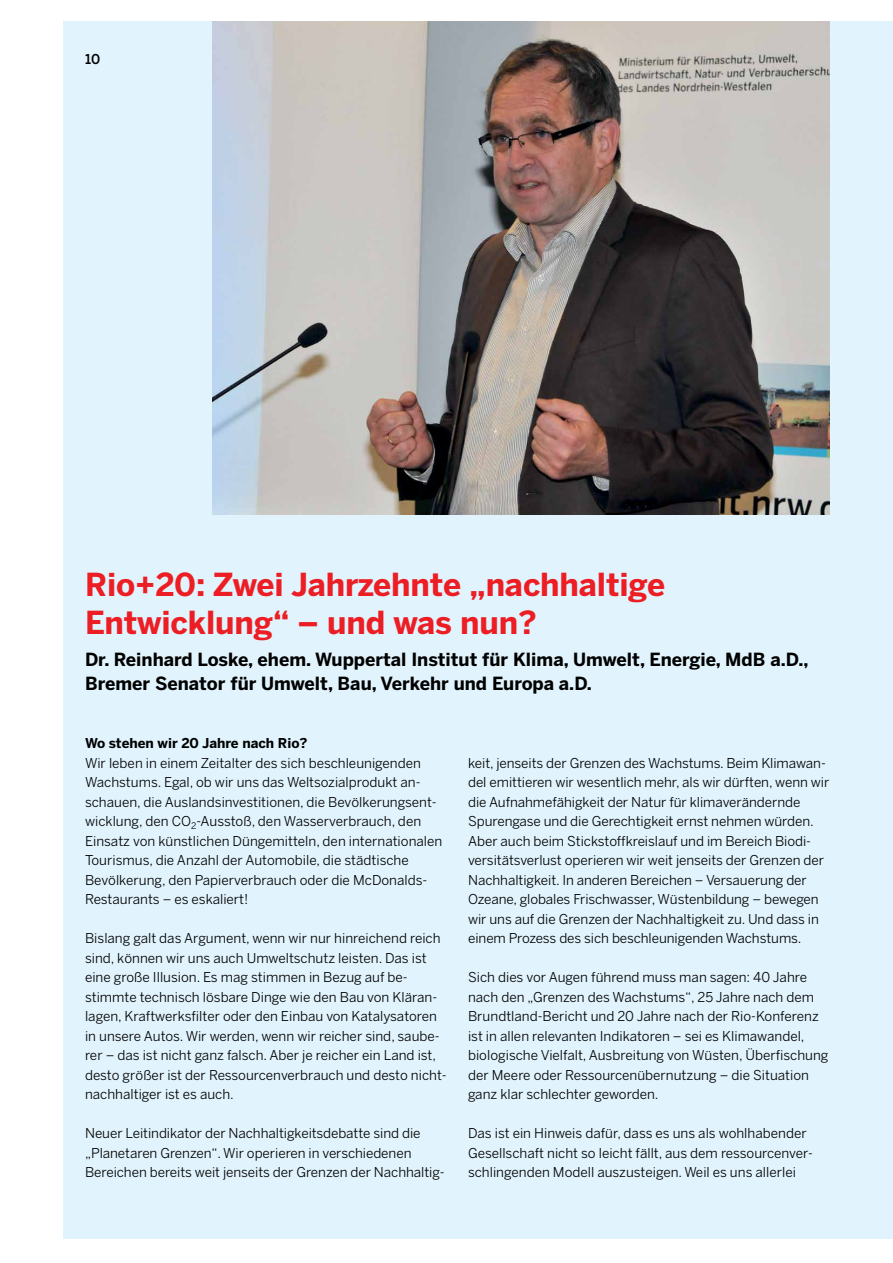
<style>
.page{position:relative;width:893px;height:1263px;background:#fff}
.page>*{position:absolute;margin:0;border:0;box-sizing:border-box;transform-origin:0 0}
.Head{font:700 31.5px/37.5px "Benton Sans";letter-spacing:-.005em;color:#ed1d24}
.Fliesstext_12_16_fet{font:700 18px/24px "Benton Sans";color:#000}
.Fliesstext_Benton_Bo{font:13.5px/19.5px "Benton Sans";letter-spacing:-.005em;color:#000}
.Fliesstext_fett{font:700 13.5px "Benton Sans";color:#000}
.t1{font:500 13.5px "Benton Sans";color:#000}
</style>
<div class="page">
<div style="left:64px;top:21px;width:829px;height:1218px;background:#e1f4fd"></div>
<img style="left:213px;top:21px;width:616px;height:493px">
<p class="t1" style="left:85px;top:51px;width:17px">10</p>
<p class="Head" style="left:85px;top:565px;width:582px">Rio+20: Zwei Jahrzehnte „nachhaltige<br>Entwicklung“ – und was nun?</p>
<p class="Fliesstext_12_16_fet" style="left:85px;top:647px;width:725px">Dr. Reinhard Loske, ehem. Wuppertal Institut für Klima, Umwelt, Energie, MdB a.D.,<br>Bremer Senator für Umwelt, Bau, Verkehr und Europa a.D.</p>
<p class="Fliesstext_fett" style="left:85px;top:735px;width:224px">Wo stehen wir 20 Jahre nach Rio?</p>
<p class="Fliesstext_Benton_Bo" style="left:85px;top:753px;width:359px">Wir leben in einem Zeitalter des sich beschleunigenden Wachstums. Egal, ob wir uns das Weltsozialprodukt an&shy;schauen, die Auslandsinvestitionen, die Bevölkerungsent&shy;wicklung, den CO<sub>2</sub>-Ausstoß, den Wasserverbrauch, den Einsatz von künstlichen Düngemitteln, den internationalen Tourismus, die Anzahl der Automobile, die städtische Bevölkerung, den Papierverbrauch oder die McDonalds-Restaurants – es eskaliert!</p>
<p class="Fliesstext_Benton_Bo" style="left:85px;top:928px;width:363px">Bislang galt das Argument, wenn wir nur hinreichend reich sind, können wir uns auch Umweltschutz leisten. Das ist eine große Illusion. Es mag stimmen in Bezug auf be&shy;stimmte technisch lösbare Dinge wie den Bau von Kläran&shy;lagen, Kraftwerksfilter oder den Einbau von Katalysatoren in unsere Autos. Wir werden, wenn wir reicher sind, saube&shy;rer – das ist nicht ganz falsch. Aber je reicher ein Land ist, desto größer ist der Ressourcenverbrauch und desto nicht&shy;nachhaltiger ist es auch.</p>
<p class="Fliesstext_Benton_Bo" style="left:85px;top:1123px;width:361px">Neuer Leitindikator der Nachhaltigkeitsdebatte sind die „Planetaren Grenzen“. Wir operieren in verschiedenen<br>Bereichen bereits weit jenseits der Grenzen der Nachhaltig-</p>
<p class="Fliesstext_Benton_Bo" style="left:468px;top:753px;width:363px">keit, jenseits der Grenzen des Wachstums. Beim Klimawan&shy;del emittieren wir wesentlich mehr, als wir dürften, wenn wir die Aufnahmefähigkeit der Natur für klimaverändernde Spurengase und die Gerechtigkeit ernst nehmen würden.<br>Aber auch beim Stickstoffkreislauf und im Bereich Biodi&shy;versitätsverlust operieren wir weit jenseits der Grenzen der Nachhaltigkeit. In anderen Bereichen – Versauerung der Ozeane, globales Frischwasser, Wüstenbildung – bewegen wir uns auf die Grenzen der Nachhaltigkeit zu. Und dass in einem Prozess des sich beschleunigenden Wachstums.</p>
<p class="Fliesstext_Benton_Bo" style="left:468px;top:967px;width:362px">Sich dies vor Augen führend muss man sagen: 40 Jahre nach den „Grenzen des Wachstums“, 25 Jahre nach dem Brundtland-Bericht und 20 Jahre nach der Rio-Konferenz ist in allen relevanten Indikatoren – sei es Klimawandel, biologische Vielfalt, Ausbreitung von Wüsten, Überfischung der Meere oder Ressourcenübernutzung – die Situation ganz klar schlechter geworden.</p>
<p class="Fliesstext_Benton_Bo" style="left:468px;top:1123px;width:346px">Das ist ein Hinweis dafür, dass es uns als wohlhabender<br>Gesellschaft nicht so leicht fällt, aus dem ressourcenver&shy;schlingenden Modell auszusteigen. Weil es uns allerlei</p>
</div>
